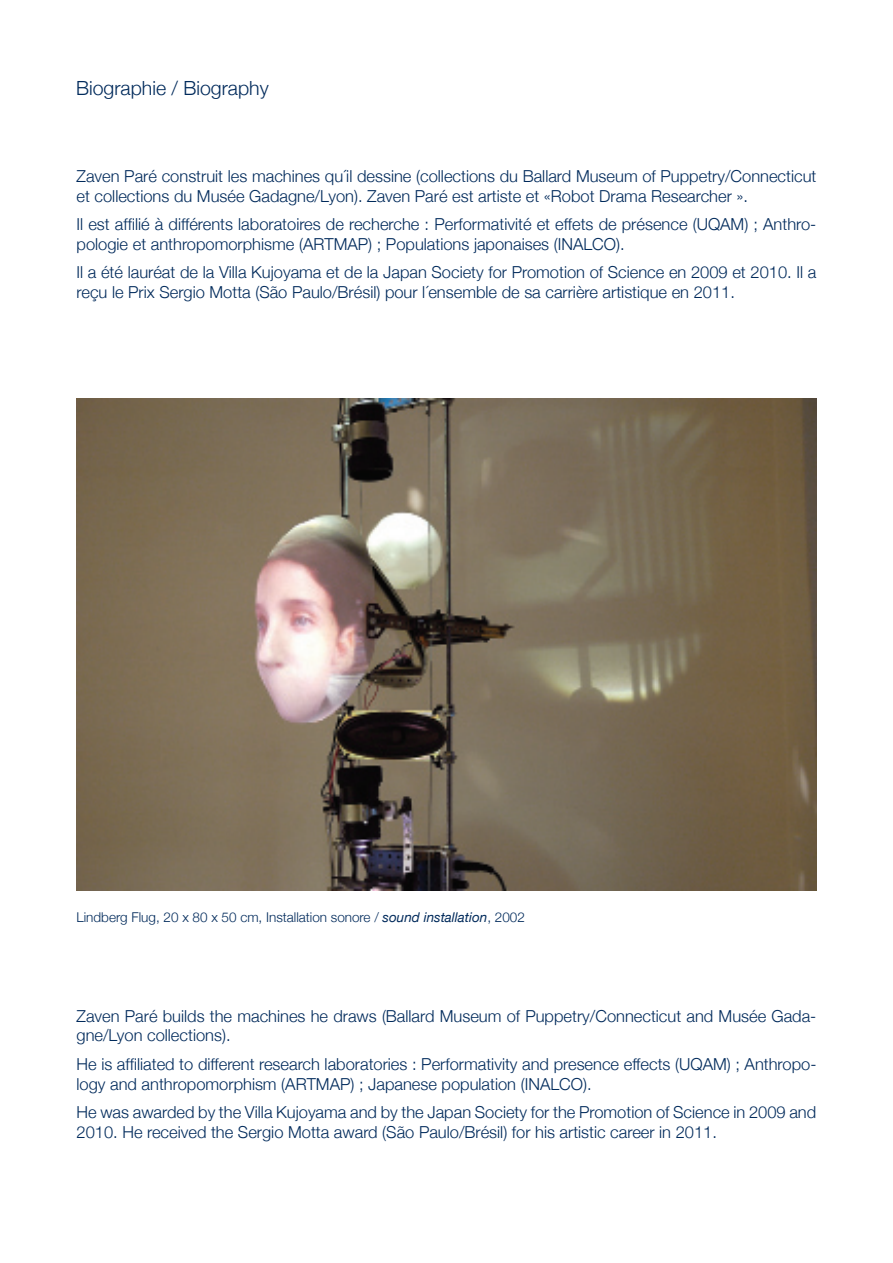
<style>
.page{position:relative;width:893px;height:1263px;background:#fff}
.page>*{position:absolute;margin:0;border:0;box-sizing:border-box;transform-origin:0 0}
.t1{font:300 19.5px "Helvetica Neue";color:#002a5b}
.t2{font:300 16.5px/19.8px "Helvetica Neue";color:#002a5b}
.t3{font:300 13.5px "Helvetica Neue";color:#002a5b}
.s1{font-weight:400;font-style:italic}
</style>
<div class="page">
<img style="left:77px;top:398px;width:739px;height:493px">
<p class="t1" style="left:76px;top:73px;width:194px">Biographie / Biography</p>
<p class="t2" style="left:77px;top:165px;width:741px">Zaven Paré construit les machines qu´il dessine (collections du Ballard Museum of Puppetry/Connecticut et collections du Musée Gadagne/Lyon). Zaven Paré est artiste et «Robot Drama Researcher ».</p>
<p class="t2" style="left:77px;top:213px;width:741px">Il est affilié à différents laboratoires de recherche : Performativité et effets de présence (UQAM) ; Anthro&shy;pologie et anthropomorphisme (ARTMAP) ; Populations japonaises (INALCO).</p>
<p class="t2" style="left:77px;top:261px;width:741px">Il a été lauréat de la Villa Kujoyama et de la Japan Society for Promotion of Science en 2009 et 2010. Il a reçu le Prix Sergio Motta (São Paulo/Brésil) pour l´ensemble de sa carrière artistique en 2011.</p>
<p class="t3" style="left:77px;top:906px;width:450px">Lindberg Flug, 20 x 80 x 50 cm, Installation sonore / <span class="s1">sound installation</span>, 2002</p>
<p class="t2" style="left:77px;top:1005px;width:741px">Zaven Paré builds the machines he draws (Ballard Museum of Puppetry/Connecticut and Musée Gada&shy;gne/Lyon collections).</p>
<p class="t2" style="left:77px;top:1053px;width:741px">He is affiliated to different research laboratories : Performativity and presence effects (UQAM) ; Anthropo&shy;logy and anthropomorphism (ARTMAP) ; Japanese population (INALCO).</p>
<p class="t2" style="left:77px;top:1101px;width:741px">He was awarded by the Villa Kujoyama and by the Japan Society for the Promotion of Science in 2009 and<br>2010. He received the Sergio Motta award (São Paulo/Brésil) for his artistic career in 2011.</p>
</div>
